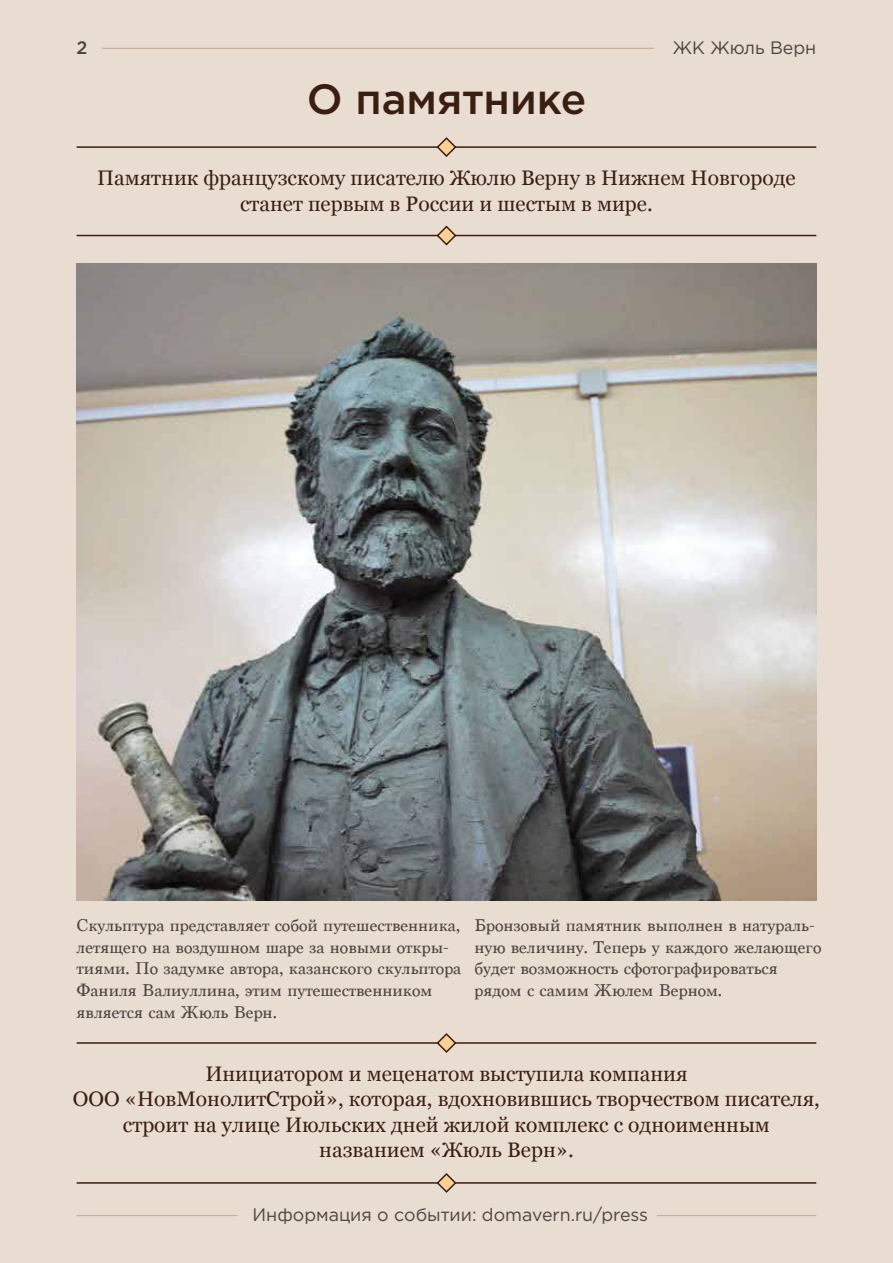
<style>
.page{position:relative;width:893px;height:1263px;background:#e9ddd2}
.page>*{position:absolute;margin:0;border:0;box-sizing:border-box;transform-origin:0 0}
.t1{font:500 42.3px "Gotham Pro";color:#3b1e12}
.t2{font:21px/25.2px "Georgia";color:#3b1e12;text-align:center}
.t3{font:18px/21.6px "Marion";color:#4c4441}
.t4{font:18px "Gotham Pro";color:#4c4441}
.t5{font:500 18px "Gotham Pro";color:#4c4441}
</style>
<div class="page">
<hr style="left:102px;top:48px;width:552px;height:1px;background:#c2ac97">
<hr style="left:77px;top:1215px;width:161px;height:1px;background:#c2ac97">
<hr style="left:657px;top:1215px;width:159px;height:1px;background:#c2ac97">
<hr style="left:77px;top:146px;width:739px;height:2px;background:#3b1e12">
<svg style="left:435px;top:137px;width:22px;height:20px"></svg>
<hr style="left:77px;top:235px;width:739px;height:1px;background:#3b1e12">
<svg style="left:435px;top:225px;width:22px;height:21px"></svg>
<img style="left:77px;top:264px;width:739px;height:636px">
<hr style="left:77px;top:1042px;width:739px;height:2px;background:#3b1e12">
<svg style="left:435px;top:1033px;width:22px;height:20px"></svg>
<hr style="left:77px;top:1182px;width:739px;height:2px;background:#3b1e12">
<svg style="left:435px;top:1173px;width:22px;height:20px"></svg>
<p class="t5" style="left:77px;top:37px;width:12px">2</p>
<p class="t4" style="left:673px;top:37px;width:145px">ЖК Жюль Верн</p>
<h1 class="t1" style="left:307px;top:75px;width:281px">О памятнике</h1>
<p class="t2" style="left:97px;top:165px;width:700px">Памятник французскому писателю Жюлю Верну в Нижнем Новгороде станет первым в России и шестым в мире.</p>
<p class="t3" style="left:77px;top:915px;width:386px">Скульптура представляет собой путешественника, летящего на воздушном шаре за новыми откры&shy;тиями. По задумке автора, казанского скульптора Фаниля Валиуллина, этим путешественником является сам Жюль Верн.</p>
<p class="t3" style="left:474px;top:915px;width:348px">Бронзовый памятник выполнен в натураль&shy;ную величину. Теперь у каждого желающего будет возможность сфотографироваться рядом с самим Жюлем Верном.</p>
<p class="t2" style="left:73px;top:1060px;width:748px">Инициатором и меценатом выступила компания<br>ООО «НовМонолитСтрой», которая, вдохновившись творчеством писателя, строит на улице Июльских дней жилой комплекс с одноименным названием «Жюль Верн».</p>
<p class="t4" style="left:253px;top:1204px;width:397px">Информация о событии: domavern.ru/press</p>
</div>
